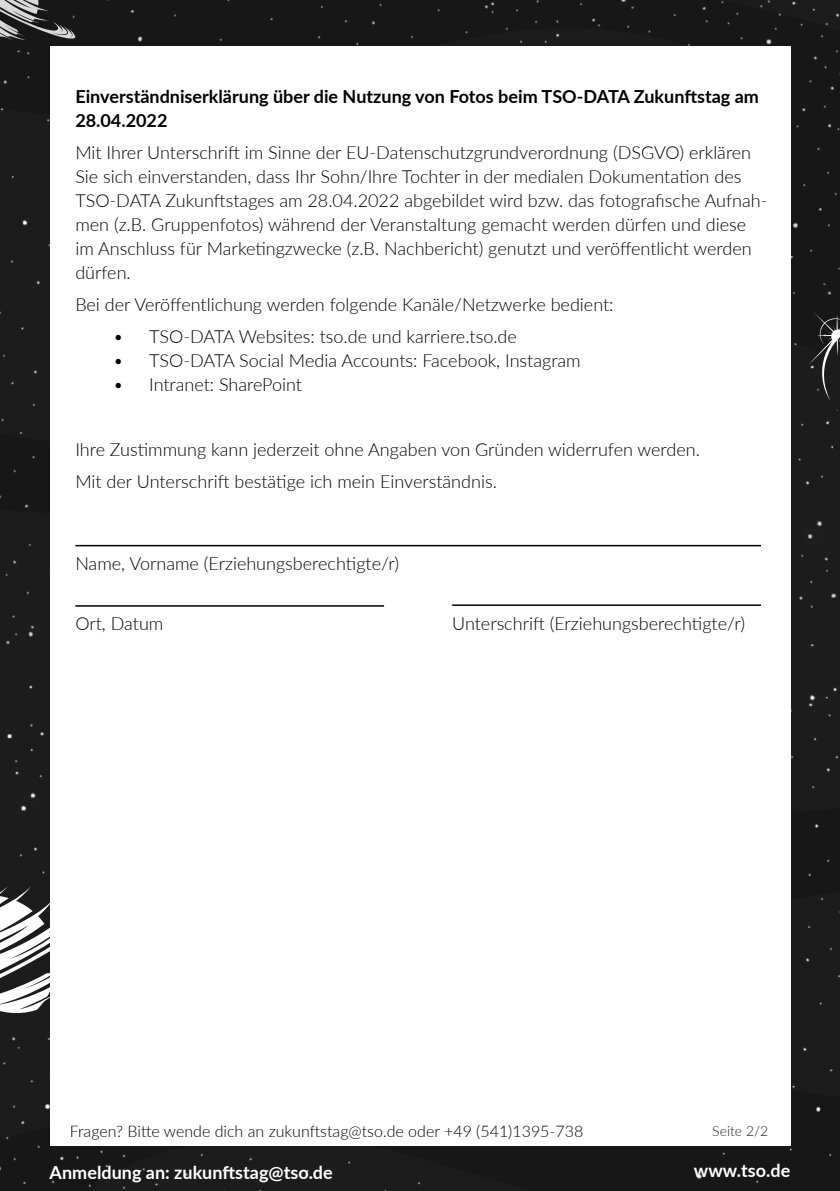
<style>
.page{position:relative;width:840px;height:1191px;background:#fff}
.page>*{position:absolute;margin:0;border:0;box-sizing:border-box;transform-origin:0 0}
.t1{font:300 18px/24px "Lato";color:#000}
.t2{font:700 18px/24px "Lato";color:#000}
.t3{font:700 18px "Lato";color:#fff}
.t4{font:300 16px "Lato";color:#000}
.t5{font:300 14px "Lato";color:#231f20}
</style>
<div class="page">
<div style="left:0;top:361px;width:839px;height:180px;background:#1c1c1c"></div>
<div style="left:0;top:428px;width:50px;height:113px;background:#171717"></div>
<div style="left:0;top:0;width:839px;height:361px;background:#171717"></div>
<div style="left:0;top:541px;width:839px;height:650px;background:#1c1c1c"></div>
<svg style="left:0;top:871px;width:50px;height:153px"></svg>
<svg style="left:808px;top:306px;width:31px;height:121px;background:#2c2c2c"></svg>
<div style="left:50px;top:46px;width:740px;height:1099px;background:#fff"></div>
<hr style="left:75px;top:545px;width:685px;height:1px;background:#000">
<hr style="left:75px;top:605px;width:309px;height:1px;background:#000">
<hr style="left:452px;top:604px;width:308px;height:2px;background:#000">
<p class="t2" style="left:75px;top:84px;width:684px">Einverständniserklärung über die Nutzung von Fotos beim TSO-DATA Zukunftstag am<br>28.04.2022</p>
<p class="t1" style="left:75px;top:140px;width:693px">Mit Ihrer Unterschrift im Sinne der EU-Datenschutzgrundverordnung (DSGVO) erklären Sie sich einverstanden, dass Ihr Sohn/Ihre Tochter in der medialen Dokumentation des TSO-DATA Zukunftstages am 28.04.2022 abgebildet wird bzw. das fotografische Aufnah&shy;men (z.B. Gruppenfotos) während der Veranstaltung gemacht werden dürfen und diese im Anschluss für Marketingzwecke (z.B. Nachbericht) genutzt und veröffentlicht werden dürfen.</p>
<p class="t1" style="left:75px;top:292px;width:539px">Bei der Veröffentlichung werden folgende Kanäle/Netzwerke bedient:</p>
<p class="t1" style="left:113px;top:324px;width:405px">• TSO-DATA Websites: tso.de und karriere.tso.de</p>
<p class="t1" style="left:113px;top:348px;width:469px">• TSO-DATA Social Media Accounts: Facebook, Instagram</p>
<p class="t1" style="left:113px;top:372px;width:190px">• Intranet: SharePoint</p>
<p class="t1" style="left:75px;top:432px;width:625px;line-height:32px">Ihre Zustimmung kann jederzeit ohne Angaben von Gründen widerrufen werden.<br>Mit der Unterschrift bestätige ich mein Einverständnis.</p>
<p class="t1" style="left:75px;top:550px;width:325px">Name, Vorname (Erziehungsberechtigte/r)</p>
<p class="t1" style="left:75px;top:610px;width:89px">Ort, Datum</p>
<p class="t1" style="left:452px;top:610px;width:294px">Unterschrift (Erziehungsberechtigte/r)</p>
<p class="t4" style="left:70px;top:1120px;width:515px">Fragen? Bitte wende dich an zukunftstag@tso.de oder +49 (541)1395-738</p>
<p class="t5" style="left:711px;top:1121px;width:58px">Seite 2/2</p>
<p class="t3" style="left:50px;top:1159px;width:284px">Anmeldung an: zukunftstag@tso.de</p>
<p class="t3" style="left:693px;top:1157px;width:98px">www.tso.de</p>
</div>
